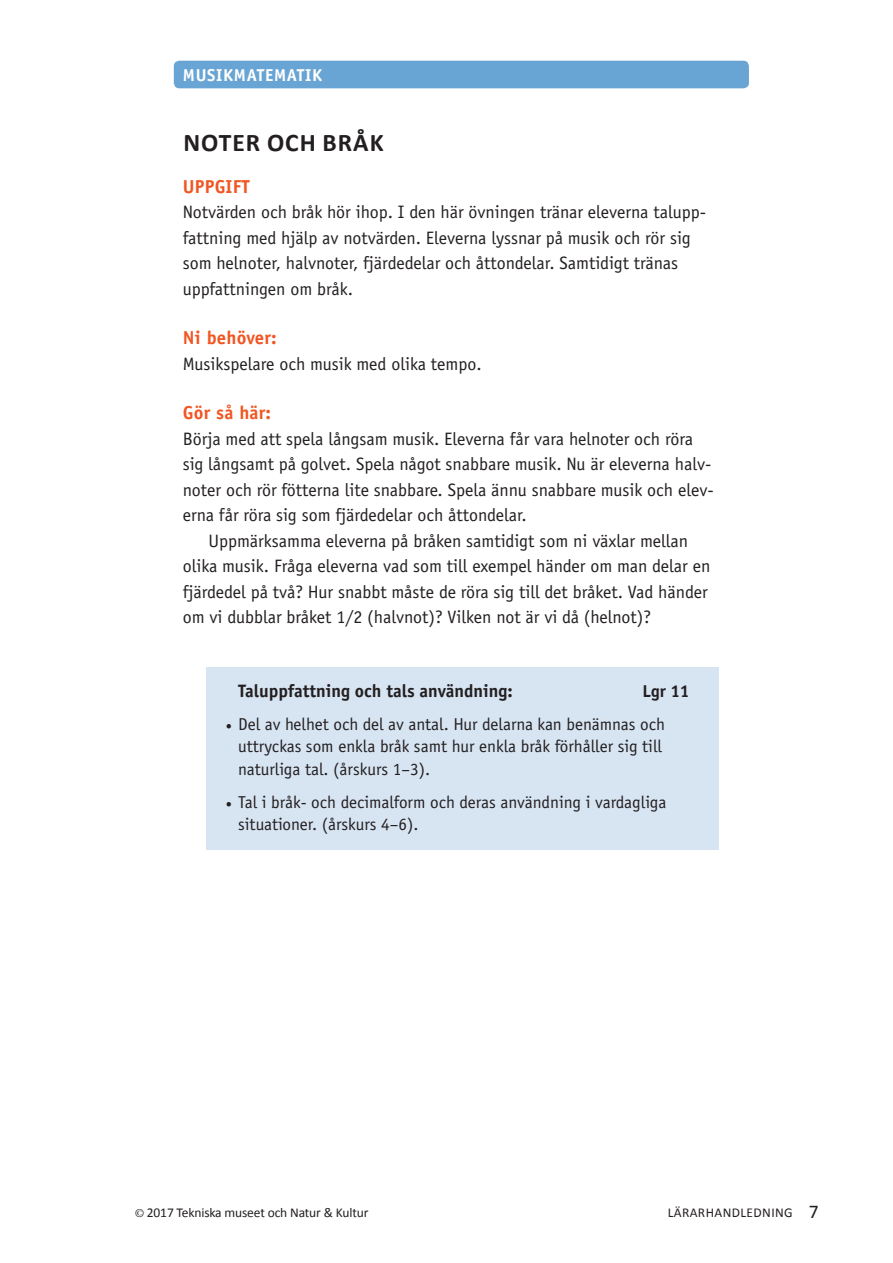
<style>
.page{position:relative;width:893px;height:1263px;background:#fff}
.page>*{position:absolute;margin:0;border:0;box-sizing:border-box;transform-origin:0 0}
.NoK_Rubrik_3{font:700 25.5px "Calibri";letter-spacing:.04em;color:#231f20}
.t1{font:19.5px "Calibri";color:#231f20}
.NoK_Rutrubrik{font:700 18.75px "Officina Sans Std";letter-spacing:.01em;color:#f15622}
.NoK_Text{font:18px/25.5px "Officina Sans Std";color:#231f20}
.NoK_Text_indrag{font:18px/25.5px "Officina Sans Std";color:#231f20}
.Lgr{font:700 18px "Officina Sans Std";color:#231f20}
.t2{font:17.25px/22.5px "Officina Sans Std";color:#231f20}
.t3{font:700 17.25px "Officina Sans Std";letter-spacing:.04em;color:#fff}
.Lgr-2{font:700 17.25px "Officina Sans Std";color:#231f20}
.t4{font:13.5px "Calibri";letter-spacing:-.01em;color:#231f20}
.t5{font:13.5px "Calibri";letter-spacing:.03em;color:#231f20}
.s1{font-family:"Minion Pro";font-style:italic}
.s2{font-family:"Sabon LT Std";font-size:11.25px}
</style>
<div class="page">
<div style="left:174px;top:61px;width:575px;height:27px;background:#68a4d4;border-radius:6px"></div>
<div style="left:206px;top:667px;width:513px;height:49px;background:#d7e4f2"></div>
<div style="left:206px;top:700px;width:513px;height:94px;background:#d7e4f2"></div>
<div style="left:206px;top:778px;width:513px;height:72px;background:#d7e4f2"></div>
<p class="t3" style="left:183px;top:64px;width:141px">MUSIKMATEMATIK</p>
<p class="NoK_Rubrik_3" style="left:183px;top:126px;width:202px">NOTER OCH BRÅK</p>
<p class="NoK_Rutrubrik" style="left:183px;top:174px;width:69px">UPPGIFT</p>
<p class="NoK_Text" style="left:183px;top:199px;width:525px">Notvärden och bråk hör ihop. I den här övningen tränar eleverna talupp&shy;fattning med hjälp av notvärden. Eleverna lyssnar på musik och rör sig som helnoter, halvnoter, fjärdedelar och åttondelar. Samtidigt tränas uppfattningen om bråk.</p>
<p class="NoK_Rutrubrik" style="left:183px;top:326px;width:95px">Ni behöver:</p>
<p class="NoK_Text" style="left:183px;top:351px;width:300px">Musikspelare och musik med olika tempo.</p>
<p class="NoK_Rutrubrik" style="left:183px;top:401px;width:90px">Gör så här:</p>
<p class="NoK_Text" style="left:183px;top:426px;width:532px">Börja med att spela långsam musik. Eleverna får vara helnoter och röra sig långsamt på golvet. Spela något snabbare musik. Nu är eleverna halv&shy;noter och rör fötterna lite snabbare. Spela ännu snabbare musik och elev&shy;erna får röra sig som fjärdedelar och åttondelar.</p>
<p class="NoK_Text_indrag" style="left:183px;top:528px;width:529px;text-indent:26px">Uppmärksamma eleverna på bråken samtidigt som ni växlar mellan olika musik. Fråga eleverna vad som till exempel händer om man delar en fjärdedel på två? Hur snabbt måste de röra sig till det bråket. Vad händer om vi dubblar bråket 1/2 (halvnot)? Vilken not är vi då (helnot)?</p>
<p class="Lgr" style="left:238px;top:679px;width:276px">Taluppfattning och tals användning:</p>
<p class="Lgr-2" style="left:642px;top:680px;width:49px">Lgr 11</p>
<p class="t2" style="left:238px;top:713px;width:428px;text-indent:-13px"><span class="s1">•</span> Del av helhet och del av antal. Hur delarna kan benämnas och uttryckas som enkla bråk samt hur enkla bråk förhåller sig till naturliga tal. (årskurs 1–3).</p>
<p class="t2" style="left:238px;top:791px;width:430px;text-indent:-13px"><span class="s1">•</span> Tal i bråk- och decimalform och deras användning i vardagliga situationer. (årskurs 4–6).</p>
<p class="t4" style="left:135px;top:1204px;width:235px"><span class="s2">©</span> 2017 Tekniska museet och Natur &amp; Kultur</p>
<p class="t5" style="left:668px;top:1204px;width:127px">LÄRARHANDLEDNING</p>
<p class="t1" style="left:809px;top:1199px;width:11px">7</p>
</div>
